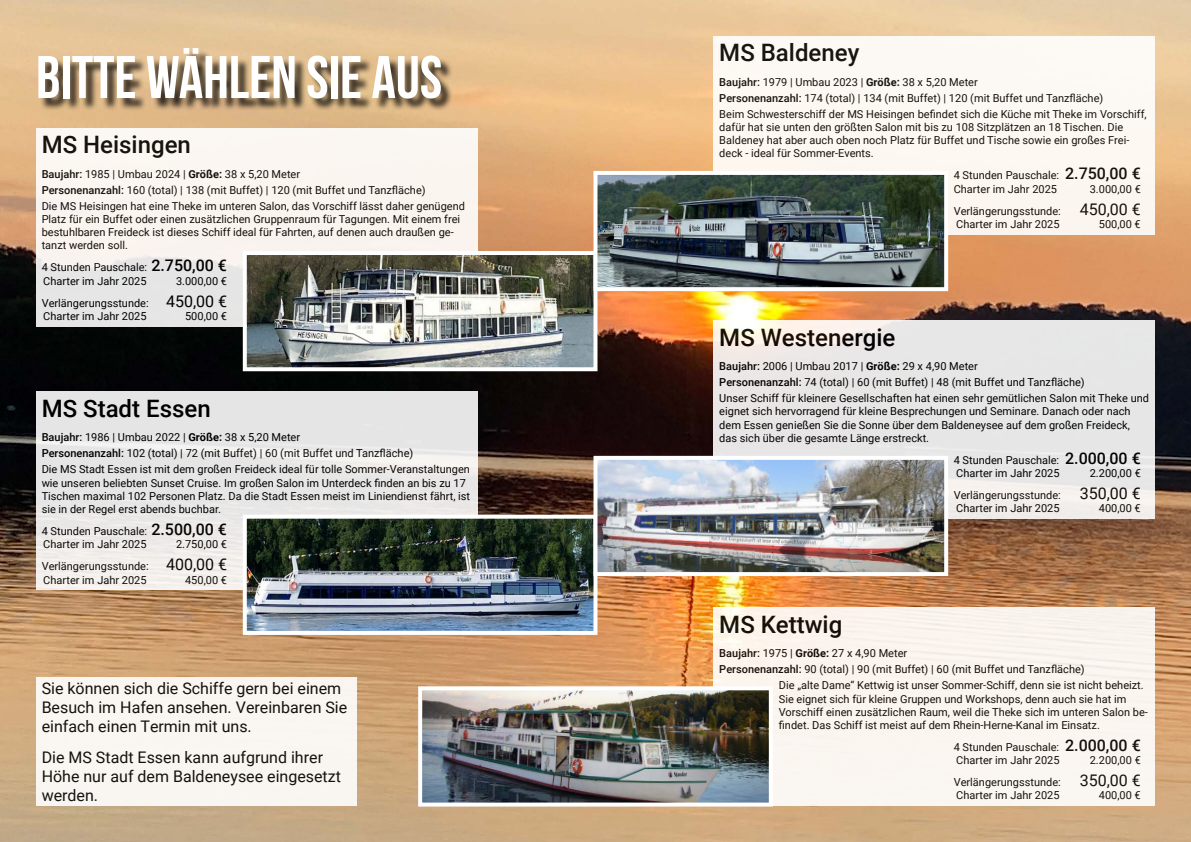
<style>
.page{position:relative;width:1191px;height:842px;background:#fff}
.page>*{position:absolute;margin:0;border:0;box-sizing:border-box;transform-origin:0 0}
.t1{font:700 60px "Bebas Neue";color:#fff}
.t2{font:500 24px "Roboto";color:#000}
.t3{font:16px/19.2px "Roboto";color:#000}
.t4{font:11px/13.2px "Roboto";color:#000}
.s1{font-weight:500}
.s2{font-weight:700}
.s3{font-weight:500;font-size:16px}
.s4{font-size:16px}
</style>
<div class="page">
<img style="left:0;top:0;width:1191px;height:842px">
<div style="left:40px;top:50px;width:413px;height:61px;background:#000;opacity:.75"></div>
<div style="left:36px;top:128px;width:441px;height:198px;background:linear-gradient(to bottom,#fffbf5,#e5e5e5)"></div>
<img style="left:248px;top:256px;width:344px;height:110px">
<div style="left:243px;top:251px;width:354px;height:120px;border:4px solid #fff"></div>
<div style="left:713px;top:36px;width:442px;height:198px;background:#fdf8f2"></div>
<img style="left:598px;top:176px;width:345px;height:110px">
<div style="left:593px;top:171px;width:355px;height:120px;border:4px solid #fff"></div>
<div style="left:36px;top:392px;width:441px;height:198px;background:linear-gradient(to right,#eae9e8,#e8e7e7)"></div>
<img style="left:248px;top:520px;width:344px;height:110px">
<div style="left:243px;top:515px;width:354px;height:120px;border:4px solid #fff"></div>
<svg style="left:713px;top:320px;width:442px;height:199px;fill:#e7e6e7"></svg>
<img style="left:598px;top:461px;width:345px;height:110px">
<div style="left:593px;top:456px;width:355px;height:120px;border:4px solid #fff"></div>
<div style="left:713px;top:607px;width:442px;height:199px;background:#fbf5f0"></div>
<img style="left:423px;top:691px;width:345px;height:110px">
<div style="left:418px;top:686px;width:355px;height:120px;border:4px solid #fff"></div>
<div style="left:36px;top:677px;width:320px;height:129px;background:#f9f6f1"></div>
<h1 class="t1" style="left:36px;top:44px;width:408px">BITTE WÄHLEN SIE AUS</h1>
<h2 class="t2" style="left:42px;top:128px;width:151px">MS Heisingen</h2>
<p class="t4" style="left:42px;top:165px;width:425px;line-height:16px"><span class="s1">Baujahr:</span> 1985 | Umbau 2024 | <span class="s2">Größe:</span> 38 x 5,20 Meter<br><span class="s1">Personenanzahl:</span> 160 (total) | 138 (mit Buffet) | 120 (mit Buffet und Tanzfläche)<br>Die MS Heisingen hat eine Theke im unteren Salon, das Vorschiff lässt daher genügend</p>
<p class="t4" style="left:42px;top:212px;width:420px">Platz für ein Buffet oder einen zusätzlichen Gruppenraum für Tagungen. Mit einem frei bestuhlbaren Freideck ist dieses Schiff ideal für Fahrten, auf denen auch draußen ge&shy;tanzt werden soll.</p>
<p class="t4" style="left:42px;top:261px;width:187px">4 Stunden Pauschale: <span class="s3">2.750,00 €<br></span>Charter im Jahr 2025</p>
<p class="t4" style="left:42px;top:269px;width:187px;line-height:22px;text-align:right">3.000,00 €<br>Verlängerungsstunde: <span class="s4">450,00 €</span></p>
<p class="t4" style="left:43px;top:309px;width:105px">Charter im Jahr 2025</p>
<p class="t4" style="left:185px;top:309px;width:43px">500,00 €</p>
<h2 class="t2" style="left:42px;top:391px;width:171px">MS Stadt Essen</h2>
<p class="t4" style="left:42px;top:429px;width:430px;line-height:16px"><span class="s1">Baujahr:</span> 1986 | Umbau 2022 | <span class="s2">Größe:</span> 38 x 5,20 Meter<br><span class="s1">Personenanzahl:</span> 102 (total) | 72 (mit Buffet) | 60 (mit Buffet und Tanzfläche)<br>Die MS Stadt Essen ist mit dem großen Freideck ideal für tolle Sommer-Veranstaltungen</p>
<p class="t4" style="left:42px;top:476px;width:430px">wie unseren beliebten Sunset Cruise. Im großen Salon im Unterdeck finden an bis zu 17<br>Tischen maximal 102 Personen Platz. Da die Stadt Essen meist im Liniendienst fährt, ist sie in der Regel erst abends buchbar.</p>
<p class="t4" style="left:42px;top:524px;width:187px">4 Stunden Pauschale: <span class="s3">2.500,00 €<br></span>Charter im Jahr 2025</p>
<p class="t4" style="left:42px;top:533px;width:187px;line-height:22px;text-align:right">2.750,00 €<br>Verlängerungsstunde: <span class="s4">400,00 €</span></p>
<p class="t4" style="left:43px;top:573px;width:105px">Charter im Jahr 2025</p>
<p class="t4" style="left:185px;top:573px;width:43px">450,00 €</p>
<h3 class="t3" style="left:42px;top:678px;width:307px">Sie können sich die Schiffe gern bei einem<br>Besuch im Hafen ansehen. Vereinbaren Sie einfach einen Termin mit uns.</h3>
<h3 class="t3" style="left:42px;top:747px;width:301px">Die MS Stadt Essen kann aufgrund ihrer<br>Höhe nur auf dem Baldeneysee eingesetzt werden.</h3>
<h2 class="t2" style="left:719px;top:36px;width:142px">MS Baldeney</h2>
<p class="t4" style="left:719px;top:73px;width:429px;line-height:16px"><span class="s1">Baujahr:</span> 1979 | Umbau 2023 | <span class="s2">Größe:</span> 38 x 5,20 Meter<br><span class="s1">Personenanzahl:</span> 174 (total) | 134 (mit Buffet) | 120 (mit Buffet und Tanzfläche)<br>Beim Schwesterschiff der MS Heisingen befindet sich die Küche mit Theke im Vorschiff,</p>
<p class="t4" style="left:719px;top:120px;width:411px">dafür hat sie unten den größten Salon mit bis zu 108 Sitzplätzen an 18 Tischen. Die<br>Baldeney hat aber auch oben noch Platz für Buffet und Tische sowie ein großes Frei&shy;deck - ideal für Sommer-Events.</p>
<p class="t4" style="left:953px;top:168px;width:188px">4 Stunden Pauschale: <span class="s3">2.750,00 €<br></span>Charter im Jahr 2025</p>
<p class="t4" style="left:953px;top:177px;width:189px;line-height:22px;text-align:right">3.000,00 €<br>Verlängerungsstunde: <span class="s4">450,00 €</span></p>
<p class="t4" style="left:956px;top:217px;width:105px">Charter im Jahr 2025</p>
<p class="t4" style="left:1098px;top:217px;width:43px">500,00 €</p>
<h2 class="t2" style="left:719px;top:320px;width:178px">MS Westenergie</h2>
<p class="t4" style="left:719px;top:358px;width:431px;line-height:16px"><span class="s1">Baujahr:</span> 2006 | Umbau 2017 | <span class="s2">Größe:</span> 29 x 4,90 Meter<br><span class="s1">Personenanzahl:</span> 74 (total) | 60 (mit Buffet) | 48 (mit Buffet und Tanzfläche)<br>Unser Schiff für kleinere Gesellschaften hat einen sehr gemütlichen Salon mit Theke und</p>
<p class="t4" style="left:719px;top:404px;width:413px;text-align:justify">eignet sich hervorragend für kleine Besprechungen und Seminare. Danach oder nach dem Essen genießen Sie die Sonne über dem Baldeneysee auf dem großen Freideck, das sich über die gesamte Länge erstreckt.</p>
<p class="t4" style="left:953px;top:453px;width:188px">4 Stunden Pauschale: <span class="s3">2.000,00 €<br></span>Charter im Jahr 2025</p>
<p class="t4" style="left:953px;top:462px;width:189px;line-height:22px;text-align:right">2.200,00 €<br>Verlängerungsstunde: <span class="s4">350,00 €</span></p>
<p class="t4" style="left:956px;top:501px;width:105px">Charter im Jahr 2025</p>
<p class="t4" style="left:1098px;top:501px;width:43px">400,00 €</p>
<h2 class="t2" style="left:719px;top:607px;width:125px">MS Kettwig</h2>
<p class="t4" style="left:719px;top:646px;width:189px"><span class="s1">Baujahr:</span> 1975 | <span class="s2">Größe:</span> 27 x 4,90 Meter</p>
<p class="t4" style="left:719px;top:662px;width:367px"><span class="s1">Personenanzahl:</span> 90 (total) | 90 (mit Buffet) | 60 (mit Buffet und Tanzfläche)</p>
<p class="t4" style="left:779px;top:678px;width:366px">Die „alte Dame“ Kettwig ist unser Sommer-Schiff, denn sie ist nicht beheizt.</p>
<p class="t4" style="left:779px;top:692px;width:370px">Sie eignet sich für kleine Gruppen und Workshops, denn auch sie hat im<br>Vorschiff einen zusätzlichen Raum, weil die Theke sich im unteren Salon be&shy;findet. Das Schiff ist meist auf dem Rhein-Herne-Kanal im Einsatz.</p>
<p class="t4" style="left:953px;top:740px;width:188px">4 Stunden Pauschale: <span class="s3">2.000,00 €<br></span>Charter im Jahr 2025</p>
<p class="t4" style="left:953px;top:749px;width:189px;line-height:22px;text-align:right">2.200,00 €<br>Verlängerungsstunde: <span class="s4">350,00 €</span></p>
<p class="t4" style="left:956px;top:788px;width:105px">Charter im Jahr 2025</p>
<p class="t4" style="left:1098px;top:788px;width:43px">400,00 €</p>
</div>
